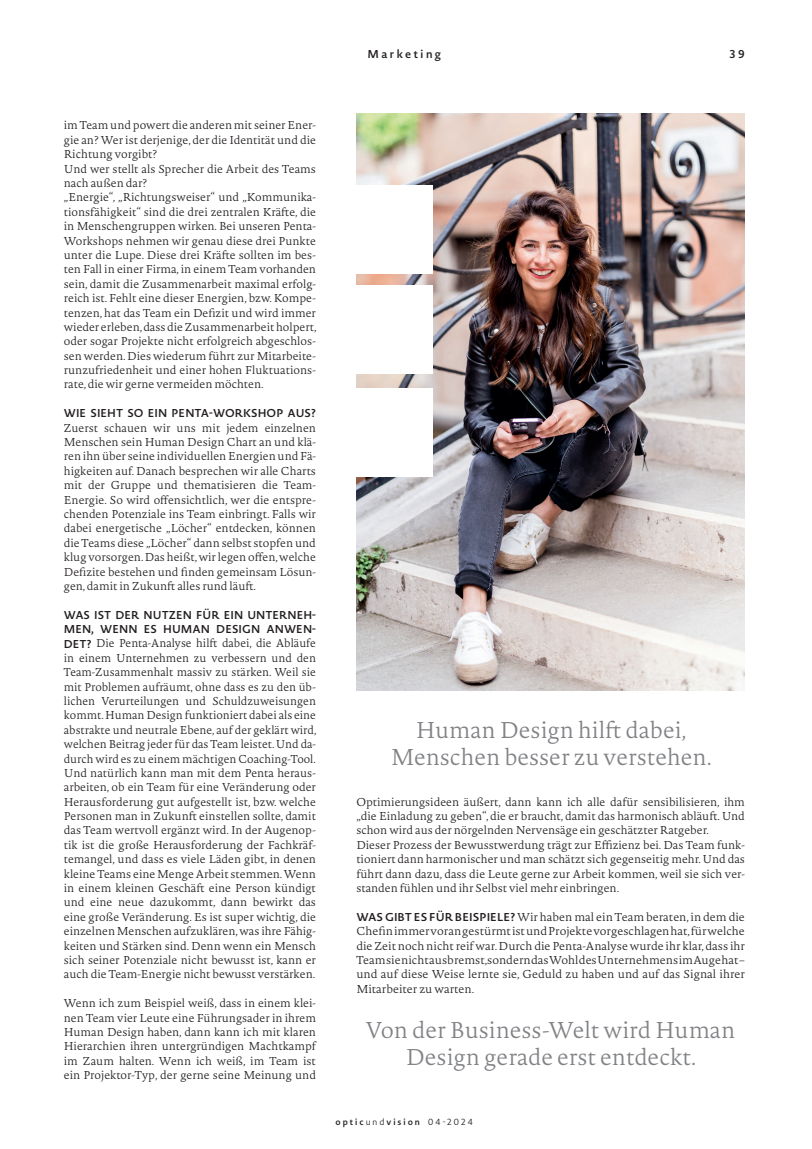
<style>
.page{position:relative;width:812px;height:1149px;background:#fff}
.page>*{position:absolute;margin:0;border:0;box-sizing:border-box;transform-origin:0 0}
.t1{font:200 22.5px/27.5px "Novel Pro";color:#808285;text-align:center}
.t2{font:200 11.25px/14.4px "Novel Pro";color:#231f20;text-align:justify}
.t3{font:600 11.25px/14.4px "Novel Sans Pro";color:#231f20}
.t4{font:600 11.25px "Novel Sans Pro";letter-spacing:.215em;color:#231f20}
.t5{font:600 8.75px "Novel Sans Pro";letter-spacing:.225em;color:#231f20}
.s1{font-family:"Novel Sans Pro";font-weight:600}
.s2{font-weight:300}
</style>
<div class="page">
<img style="left:356px;top:113px;width:388px;height:577px">
<div style="left:356px;top:185px;width:76px;height:88px;background:#fff"></div>
<div style="left:356px;top:285px;width:76px;height:89px;background:#fff"></div>
<div style="left:356px;top:388px;width:76px;height:89px;background:#fff"></div>
<p class="t4" style="left:367px;top:45px;width:75px">Marketing</p>
<p class="t3" style="left:729px;top:46px;width:17px">39</p>
<p class="t2" style="left:64px;top:118px;width:254px;text-align:left">im Team und powert die anderen mit seiner Ener&shy;gie an? Wer ist derjenige, der die Identität und die Richtung vorgibt?<br>Und wer stellt als Sprecher die Arbeit des Teams nach außen dar?<br>„Energie“, „Richtungsweiser“ und „Kommunika&shy;tionsfähigkeit“ sind die drei zentralen Kräfte, die in Menschengruppen wirken. Bei unseren Penta-Workshops nehmen wir genau diese drei Punkte unter die Lupe. Diese drei Kräfte sollten im bes&shy;ten Fall in einer Firma, in einem Team vorhanden sein, damit die Zusammenarbeit maximal erfolg&shy;reich ist. Fehlt eine dieser Energien, bzw. Kompe&shy;tenzen, hat das Team ein Defizit und wird immer wieder erleben, dass die Zusammenarbeit holpert, oder sogar Projekte nicht erfolgreich abgeschlos&shy;sen werden. Dies wiederum führt zur Mitarbeite&shy;runzufriedenheit und einer hohen Fluktuations&shy;rate, die wir gerne vermeiden möchten.</p>
<p class="t3" style="left:64px;top:405px;width:253px">WIE SIEHT SO EIN PENTA-WORKSHOP AUS?</p>
<p class="t2" style="left:64px;top:420px;width:253px">Zuerst schauen wir uns mit jedem einzelnen Menschen sein Human Design Chart an und klä&shy;ren ihn über seine individuellen Energien und Fä&shy;higkeiten auf. Danach besprechen wir alle Charts mit der Gruppe und thematisieren die Team-Energie. So wird offensichtlich, wer die entspre&shy;chenden Potenziale ins Team einbringt. Falls wir dabei energetische „Löcher“ entdecken, können die Teams diese „Löcher“ dann selbst stopfen und klug vorsorgen. Das heißt, wir legen offen, welche Defizite bestehen und finden gemeinsam Lösun&shy;gen, damit in Zukunft alles rund läuft.</p>
<p class="t3" style="left:64px;top:607px;width:253px">WAS IST DER NUTZEN FÜR EIN UNTERNEH-<br>MEN, WENN ES HUMAN DESIGN ANWEN-</p>
<p class="t2" style="left:64px;top:635px;width:254px"><span class="s1">DET?</span> Die Penta-Analyse hilft dabei, die Abläufe in einem Unternehmen zu verbessern und den Team-Zusammenhalt massiv zu stärken. Weil sie mit Problemen aufräumt, ohne dass es zu den üb&shy;lichen Verurteilungen und Schuldzuweisungen kommt. Human Design funktioniert dabei als eine abstrakte und neutrale Ebene, auf der geklärt wird, welchen Beitrag jeder für das Team leistet. Und da&shy;durch wird es zu einem mächtigen Coaching-Tool.<br>Und natürlich kann man mit dem Penta heraus&shy;arbeiten, ob ein Team für eine Veränderung oder Herausforderung gut aufgestellt ist, bzw. welche Personen man in Zukunft einstellen sollte, damit das Team wertvoll ergänzt wird. In der Augenop&shy;tik ist die große Herausforderung der Fachkräf&shy;temangel, und dass es viele Läden gibt, in denen kleine Teams eine Menge Arbeit stemmen. Wenn in einem kleinen Geschäft eine Person kündigt und eine neue dazukommt, dann bewirkt das eine große Veränderung. Es ist super wichtig, die einzelnen Menschen aufzuklären, was ihre Fähig&shy;keiten und Stärken sind. Denn wenn ein Mensch sich seiner Potenziale nicht bewusst ist, kann er auch die Team-Energie nicht bewusst verstärken.</p>
<p class="t2" style="left:64px;top:995px;width:253px">Wenn ich zum Beispiel weiß, dass in einem klei&shy;nen Team vier Leute eine Führungsader in ihrem Human Design haben, dann kann ich mit klaren Hierarchien ihren untergründigen Machtkampf im Zaum halten. Wenn ich weiß, im Team ist ein Projektor-Typ, der gerne seine Meinung und</p>
<h1 class="t1" style="left:390px;top:714px;width:322px">Human Design hilft dabei,<br>Menschen besser zu verstehen.</h1>
<p class="t2" style="left:356px;top:793px;width:390px;text-align:left">Optimierungsideen äußert, dann kann ich alle dafür sensibilisieren, ihm „die Einladung zu geben“, die er braucht, damit das harmonisch abläuft. Und schon wird aus der nörgelnden Nervensäge ein geschätzter Ratgeber.<br>Dieser Prozess der Bewusstwerdung trägt zur Effizienz bei. Das Team funk&shy;tioniert dann harmonischer und man schätzt sich gegenseitig mehr. Und das führt dann dazu, dass die Leute gerne zur Arbeit kommen, weil sie sich ver&shy;standen fühlen und ihr Selbst viel mehr einbringen.</p>
<p class="t2" style="left:356px;top:908px;width:390px"><span class="s1">WAS GIBT ES FÜR BEISPIELE?</span> Wir haben mal ein Team beraten, in dem die Chefin immer voran gestürmt ist und Projekte vorgeschlagen hat, für welche die Zeit noch nicht reif war. Durch die Penta-Analyse wurde ihr klar, dass ihr Team sie nicht ausbremst, sondern das Wohl des Unternehmens im Auge hat – und auf diese Weise lernte sie, Geduld zu haben und auf das Signal ihrer Mitarbeiter zu warten.</p>
<h1 class="t1" style="left:365px;top:1014px;width:371px">Von der Business-Welt wird Human<br>Design gerade erst entdeckt.</h1>
<p class="t5" style="left:335px;top:1115px;width:139px">optic<span class="s2">und</span>vision <span class="s2">04-2024</span></p>
</div>
